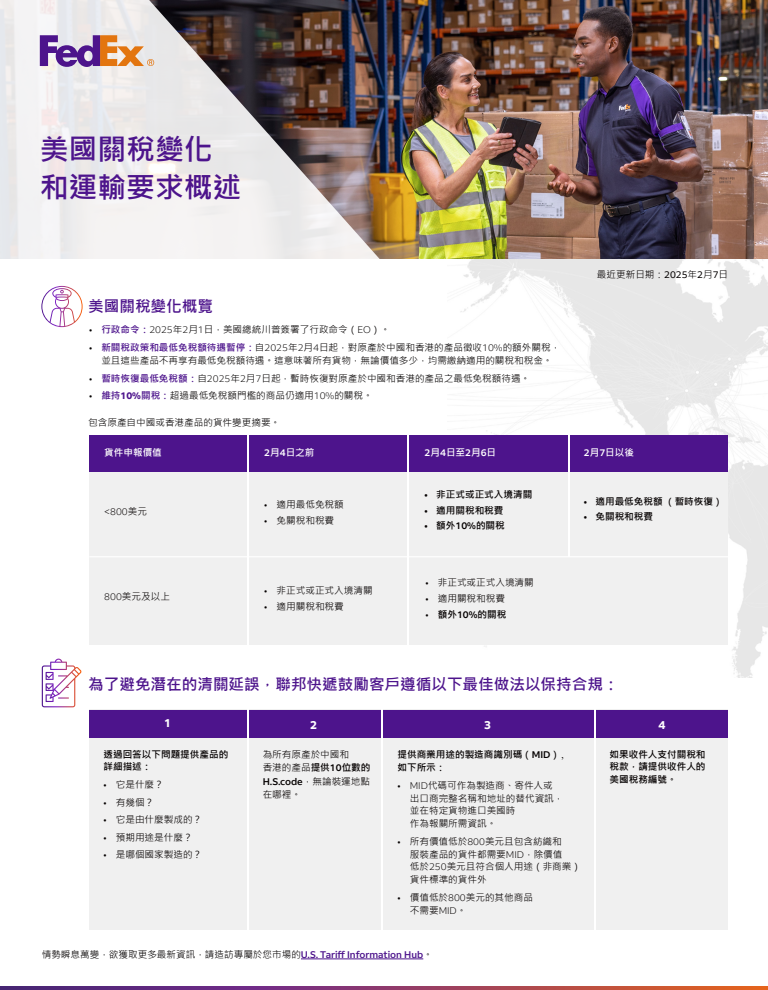
<style>
.page{position:relative;width:768px;height:990px;background:#fff}
.page>*{position:absolute;margin:0;border:0;box-sizing:border-box;transform-origin:0 0}
.t1{font:700 28.8px/38.1px "Microsoft Jheng Hei";color:#4d148c}
.t2{font:700 15.6px "Microsoft Jheng Hei";color:#4d148c}
.t3{font:700 11.4px "Fed Ex Sans";color:#fff}
.t4{font:9.6px/12.8px "Microsoft Jheng Hei";color:#040000}
.t5{font:700 9.6px/12.8px "Microsoft Jheng Hei";color:#040000}
.t6{font:700 9.6px "Microsoft Jheng Hei";color:#fff}
.t7{font:500 9.6px "Fed Ex Sans";color:#040000}
.t8{font:300 9.6px "Fed Ex Sans";color:#040000}
.s1{font-family:"Fed Ex Sans";font-weight:300}
.s2{font-weight:700;color:#4d148c}
.s3{font-family:"Fed Ex Sans";font-weight:700;color:#4d148c}
.s4{font-family:"Fed Ex Sans"}
.s5{font-family:"Fed Ex Sans";font-weight:500}
.s6{font-family:"Microsoft Jheng Hei";font-weight:400}
.s7{font-weight:700}
.s8{font-family:"Adobe Song Std";font-weight:300}
.s9{font-family:"Fed Ex Sans";font-weight:500;color:#4d148c}
</style>
<div class="page">
<img style="left:460px;top:259px;width:308px;height:419px">
<svg style="left:42px;top:659px;width:39px;height:48px"></svg>
<img style="left:415px;top:0;width:353px;height:259px">
<img style="left:0;top:0;width:415px;height:259px">
<svg style="left:40px;top:35px;width:114px;height:32px"></svg>
<hr style="left:301px;top:959px;width:122px;height:1px;background:#4d148c">
<svg style="left:0;top:986px;width:768px;height:4px"></svg>
<div style="left:89px;top:435px;width:158px;height:210px;background:#f0f0f0"></div>
<div style="left:249px;top:435px;width:158px;height:210px;background:#f0f0f0"></div>
<div style="left:410px;top:435px;width:158px;height:210px;background:#f0f0f0"></div>
<div style="left:570px;top:435px;width:158px;height:210px;background:#f0f0f0"></div>
<div style="left:89px;top:709px;width:158px;height:221px;background:#f0f0f0"></div>
<div style="left:249px;top:709px;width:132px;height:221px;background:#f0f0f0"></div>
<div style="left:383px;top:709px;width:211px;height:221px;background:#f0f0f0"></div>
<div style="left:596px;top:709px;width:132px;height:221px;background:#f0f0f0"></div>
<div style="left:89px;top:435px;width:158px;height:37px;background:#4d148c"></div>
<div style="left:249px;top:435px;width:158px;height:37px;background:#4d148c"></div>
<div style="left:410px;top:435px;width:158px;height:37px;background:#4d148c"></div>
<div style="left:570px;top:435px;width:158px;height:37px;background:#4d148c"></div>
<div style="left:89px;top:710px;width:158px;height:28px;background:#4d148c"></div>
<div style="left:249px;top:710px;width:132px;height:28px;background:#4d148c"></div>
<div style="left:383px;top:710px;width:211px;height:28px;background:#4d148c"></div>
<div style="left:596px;top:710px;width:132px;height:28px;background:#4d148c"></div>
<svg style="left:41px;top:286px;width:42px;height:41px"></svg>
<hr style="left:89px;top:556px;width:640px;height:1px;background:#fff">
<h1 class="t1" style="left:40px;top:131px;width:203px">美國關稅變化和運輸要求概述</h1>
<h2 class="t2" style="left:88px;top:297px;width:126px">美國關稅變化概覽</h2>
<p class="t4" style="left:89px;top:323px;width:303px"><span class="s1">•</span> <span class="s2">行政命令：</span><span class="s1">2025</span>年<span class="s1">2</span>月<span class="s1">1</span>日，美國總統川普簽署了行政命令（<span class="s1">EO</span>）。</p>
<p class="t4" style="left:89px;top:340px;width:473px;line-height:13.6px;text-align:center"><span class="s1">•</span> <span class="s2">新關稅政策和最低免稅額待遇暫停：</span>自<span class="s1">2025</span>年<span class="s1">2</span>月<span class="s1">4</span>日起，對原產於中國和香港的產品徵收<span class="s1">10%</span>的額外關稅，並且這些產品不再享有最低免稅額待遇。這意味著所有貨物，無論價值多少，均需繳納適用的關稅和稅金。</p>
<p class="t4" style="left:89px;top:372px;width:443px"><span class="s1">•</span> <span class="s2">暫時恢復最低免稅額：</span>自<span class="s1">2025</span>年<span class="s1">2</span>月<span class="s1">7</span>日起，暫時恢復對原產於中國和香港的產品之最低免稅額待遇。</p>
<p class="t4" style="left:89px;top:390px;width:285px"><span class="s1">•</span> <span class="s2">維持</span><span class="s3">10%</span><span class="s2">關稅：</span>超過最低免稅額門檻的商品仍適用<span class="s1">10%</span>的關稅。</p>
<p class="t4" style="left:88px;top:416px;width:194px">包含原產自中國或香港產品的貨件變更摘要。</p>
<p class="t4" style="left:597px;top:268px;width:133px">最近更新日期：<span class="s4">2025</span>年<span class="s4">2</span>月<span class="s4">7</span>日</p>
<p class="t6" style="left:104px;top:447px;width:59px">貨件申報價值</p>
<p class="t6" style="left:264px;top:447px;width:52px"><span class="s5">2</span>月<span class="s5">4</span>日之前</p>
<p class="t6" style="left:425px;top:447px;width:73px"><span class="s5">2</span>月<span class="s5">4</span>日至<span class="s5">2</span>月<span class="s5">6</span>日</p>
<p class="t6" style="left:584px;top:447px;width:52px"><span class="s5">2</span>月<span class="s5">7</span>日以後</p>
<p class="t8" style="left:104px;top:507px;width:44px">&lt;800<span class="s6">美元</span></p>
<p class="t4" style="left:104px;top:591px;width:67px"><span class="s1">800</span>美元及以上</p>
<p class="t4" style="left:264px;top:498px;width:81px"><span class="s1">•</span> 適用最低免稅額</p>
<p class="t4" style="left:264px;top:514px;width:71px"><span class="s1">•</span> 免關稅和稅費</p>
<p class="t4" style="left:264px;top:584px;width:110px"><span class="s1">•</span> 非正式或正式入境清關</p>
<p class="t4" style="left:264px;top:600px;width:81px"><span class="s1">•</span> 適用關稅和稅費</p>
<p class="t5" style="left:425px;top:488px;width:109px"><span class="s5">•</span> 非正式或正式入境清關</p>
<p class="t5" style="left:425px;top:504px;width:80px"><span class="s5">•</span> 適用關稅和稅費</p>
<p class="t5" style="left:425px;top:520px;width:82px"><span class="s5">•</span> 額外<span class="s5">10%</span>的關稅</p>
<p class="t4" style="left:426px;top:577px;width:110px"><span class="s1">•</span> 非正式或正式入境清關</p>
<p class="t4" style="left:426px;top:592px;width:81px"><span class="s1">•</span> 適用關稅和稅費</p>
<p class="t5" style="left:426px;top:608px;width:82px"><span class="s1">•</span> 額外<span class="s5">10%</span>的關稅</p>
<p class="t5" style="left:584px;top:495px;width:140px"><span class="s5">•</span> 適用最低免稅額 （暫時恢復）</p>
<p class="t5" style="left:584px;top:510px;width:71px"><span class="s5">•</span> 免關稅和稅費</p>
<h2 class="t2" style="left:88px;top:675px;width:532px">為了避免潛在的清關延誤，聯邦快遞鼓勵客戶遵循以下最佳做法以保持合規：</h2>
<p class="t3" style="left:164px;top:717px;width:8px">1</p>
<p class="t4" style="left:263px;top:747px;width:109px;line-height:13.6px">為所有原產於中國和<br>香港的產品<span class="s7">提供</span><span class="s5">10</span><span class="s7">位數的</span></p>
<p class="t7" style="left:263px;top:776px;width:109px">H.S.code<span class="s6">，無論裝運地點</span></p>
<p class="t4" style="left:263px;top:789px;width:40px">在哪裡。</p>
<p class="t3" style="left:310px;top:718px;width:8px">2</p>
<p class="t3" style="left:484px;top:718px;width:8px">3</p>
<p class="t3" style="left:659px;top:718px;width:8px">4</p>
<p class="t5" style="left:610px;top:748px;width:97px;text-align:justify">如果收件人支付關稅和稅款，請提供收件人的美國稅務編號。</p>
<p class="t5" style="left:104px;top:748px;width:126px">透過回答以下問題提供產品的詳細描述：</p>
<p class="t4" style="left:104px;top:778px;width:62px"><span class="s1">•</span> 它是什麼？</p>
<p class="t4" style="left:104px;top:796px;width:52px"><span class="s1">•</span> 有幾個？</p>
<p class="t4" style="left:104px;top:813px;width:100px"><span class="s1">•</span> 它是由什麼製成的？</p>
<p class="t4" style="left:104px;top:831px;width:91px"><span class="s1">•</span> 預期用途是什麼？</p>
<p class="t4" style="left:104px;top:849px;width:100px"><span class="s1">•</span> 是哪個國家製造的？</p>
<p class="t5" style="left:397px;top:747px;width:174px;line-height:13.6px">提供商業用途的製造商識別碼（<span class="s5">MID</span>）<span class="s8">，</span>如下所示：</p>
<p class="t4" style="left:410px;top:779px;width:155px;text-indent:-12px"><span class="s1">• MID</span>代碼可作為製造商、寄件人或出口商完整名稱和地址的替代資訊，並在特定貨物進口美國時<br>作為報關所需資訊。</p>
<p class="t4" style="left:410px;top:835px;width:173px;text-indent:-12px"><span class="s1">•</span> 所有價值低於<span class="s1">800</span>美元且包含紡織和<br>服裝產品的貨件都需要<span class="s1">MID</span>，除價值<br>低於<span class="s1">250</span>美元且符合個人用途（非商業）貨件標準的貨件外</p>
<p class="t4" style="left:410px;top:891px;width:125px;text-indent:-12px"><span class="s1">•</span> 價值低於<span class="s1">800</span>美元的其他商品不需要<span class="s1">MID</span>。</p>
<p class="t4" style="left:42px;top:948px;width:393px">情勢瞬息萬變，欲獲取更多最新資訊，請造訪專屬於您市場的<span class="s9">U.S. Tariff Information Hub</span>。</p>
</div>
